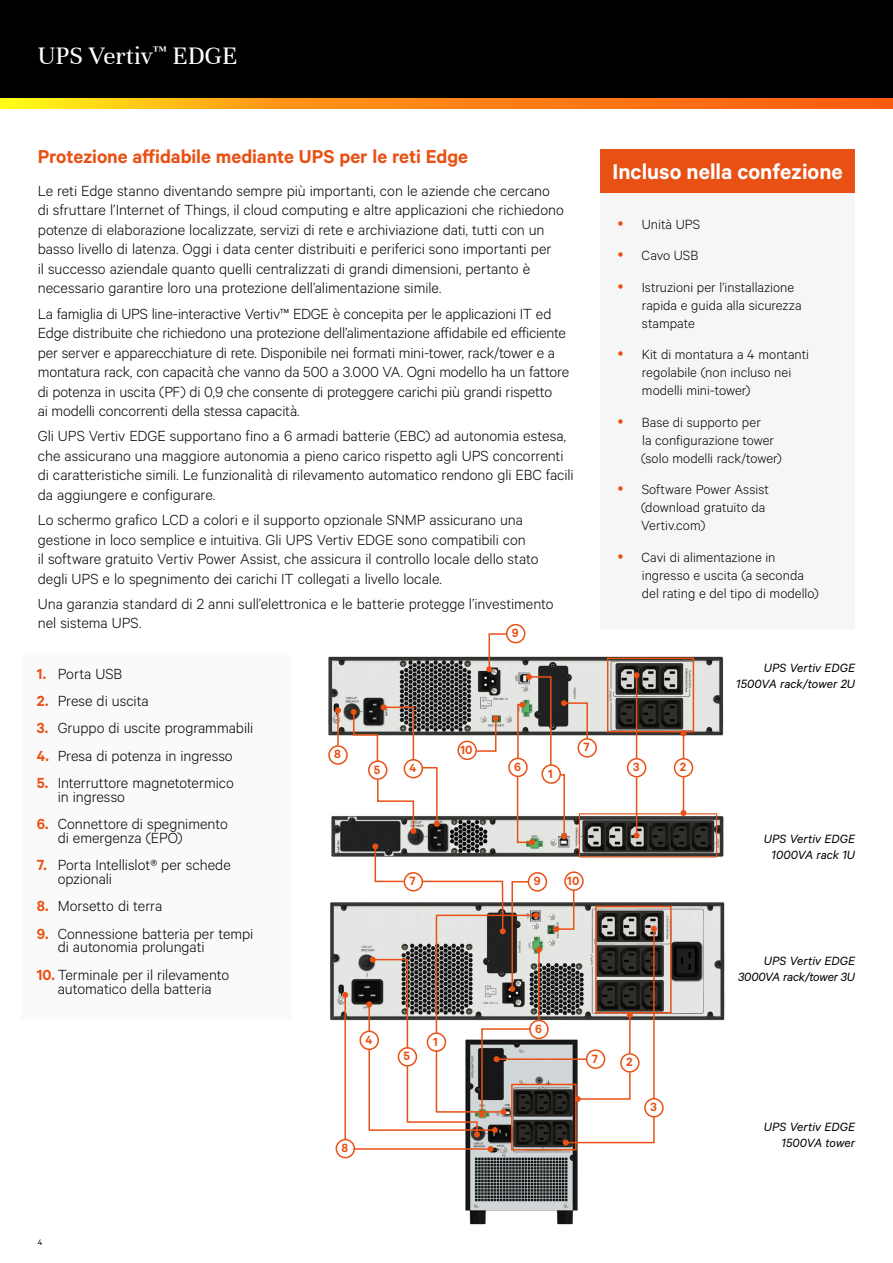
<style>
.page{position:relative;width:893px;height:1263px;background:#fff}
.page>*{position:absolute;margin:0;border:0;box-sizing:border-box;transform-origin:0 0}
.t1{font:27px "Unna";color:#fff}
.t2{font:600 24px "Calibre";color:#fff}
.t3{font:600 21px "Calibre";letter-spacing:-.005em;color:#e95114}
.t4{font:300 16.5px/19.5px "Calibre";letter-spacing:-.005em;color:#000}
.t5{font:300 15px/18px "Calibre";color:#000}
.t6{font:italic 13.5px/16.2px "Calibre";letter-spacing:.005em;color:#000;text-align:right}
.t7{font:600 13.5px "Calibre";color:#e95114}
.t8{font:9px "Calibre";color:#000}
.s1{font-weight:600;color:#e95114}
</style>
<div class="page">
<div style="left:0;top:0;width:893px;height:108px;background:#000"></div>
<svg style="left:0;top:98px;width:893px;height:11px"></svg>
<img style="left:328px;top:656px;width:396px;height:91px">
<img style="left:330px;top:902px;width:395px;height:119px">
<img style="left:331px;top:801px;width:393px;height:57px">
<div style="left:22px;top:655px;width:270px;height:365px;background:#fafafa"></div>
<div style="left:601px;top:193px;width:254px;height:436px;background:#f6f6f6"></div>
<div style="left:601px;top:149px;width:254px;height:44px;background:#e95114"></div>
<img style="left:465px;top:1152px;width:113px;height:73px">
<hr style="left:683px;top:777px;width:1px;height:36px;background:#e95114">
<svg style="left:680px;top:810px;width:6px;height:6px"></svg>
<svg style="left:680px;top:732px;width:6px;height:26px"></svg>
<div style="left:506px;top:624px;width:19px;height:19px;border:2px solid #e95114;border-radius:50%"></div>
<div style="left:328px;top:745px;width:20px;height:20px;border:2px solid #e95114;border-radius:50%"></div>
<div style="left:336px;top:1139px;width:19px;height:19px;border:2px solid #e95114;border-radius:50%"></div>
<div style="left:644px;top:1098px;width:20px;height:19px;border:2px solid #e95114;border-radius:50%"></div>
<div style="left:674px;top:758px;width:19px;height:19px;border:2px solid #e95114;border-radius:50%"></div>
<div style="left:607px;top:657px;width:87px;height:75px;border:2px solid #e95114"></div>
<div style="left:595px;top:906px;width:77px;height:107px;border:2px solid #e95114"></div>
<div style="left:579px;top:813px;width:138px;height:44px;border:1px solid #e95114"></div>
<svg style="left:335px;top:632px;width:322px;height:520px"></svg>
<h1 class="t1" style="left:38px;top:40px;width:201px">UPS Vertiv<sup>™</sup> EDGE</h1>
<p class="t3" style="left:38px;top:144px;width:432px">Protezione affidabile mediante UPS per le reti Edge</p>
<p class="t4" style="left:38px;top:180px;width:527px">Le reti Edge stanno diventando sempre più importanti, con le aziende che cercano di sfruttare l’Internet of Things, il cloud computing e altre applicazioni che richiedono potenze di elaborazione localizzate, servizi di rete e archiviazione dati, tutti con un basso livello di latenza. Oggi i data center distribuiti e periferici sono importanti per<br>il successo aziendale quanto quelli centralizzati di grandi dimensioni, pertanto è necessario garantire loro una protezione dell’alimentazione simile.</p>
<p class="t4" style="left:38px;top:303px;width:533px">La famiglia di UPS line-interactive Vertiv™ EDGE è concepita per le applicazioni IT ed Edge distribuite che richiedono una protezione dell’alimentazione affidabile ed efficiente per server e apparecchiature di rete. Disponibile nei formati mini-tower, rack/tower e a montatura rack, con capacità che vanno da 500 a 3.000 VA. Ogni modello ha un fattore di potenza in uscita (PF) di 0,9 che consente di proteggere carichi più grandi rispetto<br>ai modelli concorrenti della stessa capacità.</p>
<p class="t4" style="left:38px;top:426px;width:537px">Gli UPS Vertiv EDGE supportano fino a 6 armadi batterie (EBC) ad autonomia estesa, che assicurano una maggiore autonomia a pieno carico rispetto agli UPS concorrenti di caratteristiche simili. Le funzionalità di rilevamento automatico rendono gli EBC facili da aggiungere e configurare.</p>
<p class="t4" style="left:38px;top:509px;width:502px">Lo schermo grafico LCD a colori e il supporto opzionale SNMP assicurano una gestione in loco semplice e intuitiva. Gli UPS Vertiv EDGE sono compatibili con<br>il software gratuito Vertiv Power Assist, che assicura il controllo locale dello stato degli UPS e lo spegnimento dei carichi IT collegati a livello locale.</p>
<p class="t4" style="left:38px;top:593px;width:517px">Una garanzia standard di 2 anni sull’elettronica e le batterie protegge l’investimento nel sistema UPS.</p>
<p class="t7" style="left:512px;top:625px;width:8px">9</p>
<p class="t4" style="left:37px;top:663px;width:87px"><span class="s1">1.</span> Porta USB</p>
<p class="t4" style="left:37px;top:690px;width:114px"><span class="s1">2.</span> Prese di uscita</p>
<p class="t4" style="left:37px;top:718px;width:218px"><span class="s1">3.</span> Gruppo di uscite programmabili</p>
<p class="t4" style="left:37px;top:745px;width:198px"><span class="s1">4.</span> Presa di potenza in ingresso</p>
<p class="t4" style="left:58px;top:775px;width:178px;line-height:13.8px;text-indent:-21px"><span class="s1">5.</span> Interruttore magnetotermico in ingresso</p>
<p class="t4" style="left:58px;top:816px;width:172px;line-height:13.8px;text-indent:-21px"><span class="s1">6.</span> Connettore di spegnimento di emergenza (EPO)</p>
<p class="t4" style="left:58px;top:857px;width:175px;line-height:13.8px;text-indent:-21px"><span class="s1">7.</span> Porta Intellislot® per schede opzionali</p>
<p class="t4" style="left:37px;top:896px;width:127px"><span class="s1">8.</span> Morsetto di terra</p>
<p class="t4" style="left:58px;top:926px;width:197px;line-height:13.8px;text-indent:-21px"><span class="s1">9.</span> Connessione batteria per tempi di autonomia prolungati</p>
<p class="t4" style="left:37px;top:967px;width:194px;line-height:13.8px;text-align:center"><span class="s1">10.</span> Terminale per il rilevamento automatico della batteria</p>
<p class="t7" style="left:334px;top:746px;width:8px">8</p>
<p class="t7" style="left:374px;top:761px;width:8px">5</p>
<p class="t7" style="left:410px;top:760px;width:9px">4</p>
<p class="t7" style="left:409px;top:873px;width:8px">7</p>
<p class="t7" style="left:460px;top:742px;width:14px">10</p>
<p class="t7" style="left:514px;top:759px;width:8px">6</p>
<p class="t7" style="left:548px;top:766px;width:6px">1</p>
<p class="t7" style="left:583px;top:739px;width:8px">7</p>
<p class="t7" style="left:534px;top:873px;width:8px">9</p>
<p class="t7" style="left:567px;top:873px;width:14px">10</p>
<p class="t7" style="left:365px;top:1031px;width:9px">4</p>
<p class="t7" style="left:404px;top:1048px;width:8px">5</p>
<p class="t7" style="left:433px;top:1034px;width:6px">1</p>
<p class="t7" style="left:341px;top:1140px;width:8px">8</p>
<p class="t7" style="left:535px;top:1021px;width:8px">6</p>
<p class="t7" style="left:592px;top:1050px;width:8px">7</p>
<h2 class="t2" style="left:613px;top:157px;width:232px">Incluso nella confezione</h2>
<p class="t5" style="left:642px;top:207px;width:154px;line-height:31.5px">Unità UPS<br>Cavo USB<br>Istruzioni per l’installazione</p>
<p class="t5" style="left:642px;top:295px;width:161px">rapida e guida alla sicurezza stampate</p>
<p class="t5" style="left:642px;top:345px;width:169px">Kit di montatura a 4 montanti regolabile (non incluso nei modelli mini-tower)</p>
<p class="t5" style="left:641px;top:412px;width:142px">Base di supporto per<br>la configurazione tower (solo modelli rack/tower)</p>
<p class="t5" style="left:641px;top:480px;width:129px">Software Power Assist (download gratuito da<br>Vertiv.com)</p>
<p class="t5" style="left:642px;top:547px;width:178px">Cavi di alimentazione in ingresso e uscita (a seconda del rating e del tipo di modello)</p>
<p class="t7" style="left:633px;top:759px;width:8px">3</p>
<p class="t7" style="left:680px;top:759px;width:8px">2</p>
<p class="t7" style="left:626px;top:1054px;width:8px">2</p>
<p class="t7" style="left:651px;top:1099px;width:8px">3</p>
<p class="t6" style="left:736px;top:659px;width:121px">UPS Vertiv EDGE<br>1500VA rack/tower 2U</p>
<p class="t6" style="left:764px;top:830px;width:93px;text-align:center">UPS Vertiv EDGE<br>1000VA rack 1U</p>
<p class="t6" style="left:738px;top:952px;width:119px">UPS Vertiv EDGE<br>3000VA rack/tower 3U</p>
<p class="t6" style="left:764px;top:1118px;width:93px">UPS Vertiv EDGE<br>1500VA tower</p>
<p class="t8" style="left:38px;top:1236px;width:6px">4</p>
</div>
